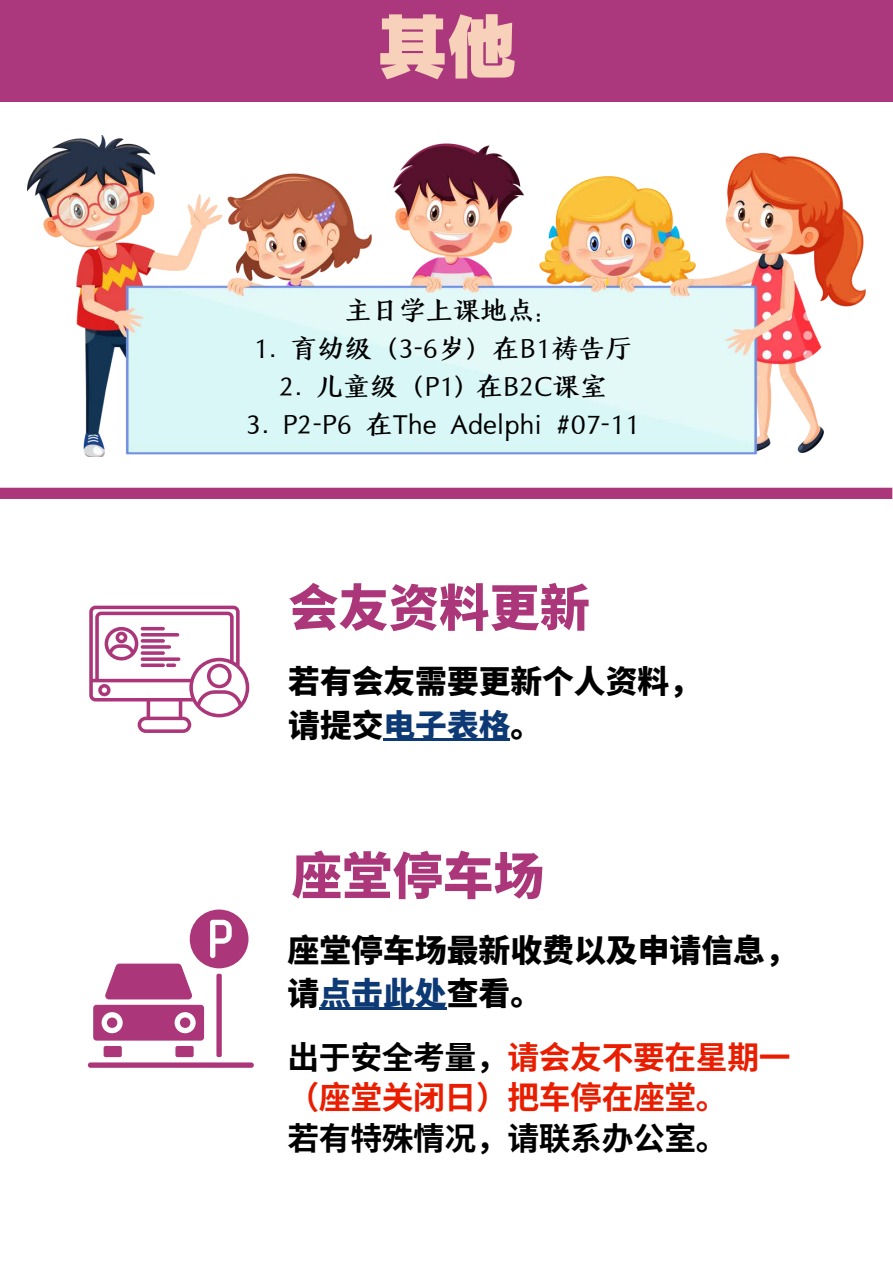
<style>
.page{position:relative;width:893px;height:1264px;background:#fff}
.page>*{position:absolute;margin:0;border:0;box-sizing:border-box;transform-origin:0 0}
.t1{font:70.5px "HY Qi Hei AZEJ";color:#f7d1ba}
.t2{font:800 50.4px "Source Han Sans SC";color:#ab3679}
.t3{font:800 50.25px "Source Han Sans SC";color:#ab3679}
.t4{font:700 31.8px "Source Han Sans SC";letter-spacing:-.015em;color:#e91d00}
.t5{font:800 31.8px "Source Han Sans SC";color:#000}
.t6{font:700 31.8px "Source Han Sans SC";letter-spacing:-.015em;color:#000}
.t7{font:800 31.65px "Source Han Sans SC";color:#000}
.t8{font:27.15px "HY Jin Kai J";color:#000}
.s1{color:#0d3974}
.s2{color:#000}
</style>
<div class="page">
<div style="left:0;top:0;width:892px;height:101px;background:#ab387c"></div>
<svg style="left:89px;top:605px;width:160px;height:128px"></svg>
<hr style="left:141px;top:627px;width:24px;height:3px;background:#ab3679;border-radius:2px">
<hr style="left:141px;top:633px;width:38px;height:3px;background:#ab3679;border-radius:2px">
<hr style="left:141px;top:639px;width:24px;height:3px;background:#ab3679;border-radius:2px">
<hr style="left:141px;top:645px;width:30px;height:3px;background:#ab3679;border-radius:2px">
<svg style="left:141px;top:651px;width:24px;height:4px"></svg>
<svg style="left:141px;top:657px;width:39px;height:4px"></svg>
<svg style="left:166px;top:663px;width:10px;height:4px"></svg>
<svg style="left:141px;top:663px;width:24px;height:4px"></svg>
<hr style="left:383px;top:738px;width:127px;height:3px;background:#0d3974">
<svg style="left:88px;top:909px;width:166px;height:158px"></svg>
<hr style="left:319px;top:1007px;width:127px;height:2px;background:#0d3974">
<div style="left:0;top:487px;width:892px;height:12px;background:#ab3679"></div>
<img style="left:27px;top:136px;width:838px;height:321px">
<p class="t1" style="left:377px;top:7px;width:142px">其他</p>
<p class="t8" style="left:344px;top:293px;width:199px">主日学上课地点:</p>
<p class="t8" style="left:254px;top:331px;width:380px">1. 育幼级（3-6岁）在B1祷告厅</p>
<p class="t8" style="left:279px;top:369px;width:329px">2. 儿童级（P1) 在B2C课室</p>
<p class="t8" style="left:246px;top:407px;width:395px">3. P2-P6 在The Adelphi #07-11</p>
<p class="t3" style="left:288px;top:568px;width:303px">会友资料更新</p>
<p class="t7" style="left:288px;top:656px;width:414px">若有会友需要更新个人资料，</p>
<p class="t7" style="left:288px;top:700px;width:255px">请提交<span class="s1">电子表格</span>。</p>
<p class="t2" style="left:291px;top:836px;width:254px">座堂停车场</p>
<p class="t5" style="left:287px;top:924px;width:511px">座堂停车场最新收费以及申请信息，</p>
<p class="t5" style="left:287px;top:968px;width:256px">请<span class="s1">点击此处</span>查看。</p>
<p class="t4" style="left:287px;top:1031px;width:502px"><span class="s2">出于安全考量，</span>请会友不要在星期一</p>
<p class="t4" style="left:287px;top:1072px;width:441px">（座堂关闭日）把车停在座堂。</p>
<p class="t6" style="left:287px;top:1112px;width:441px">若有特殊情况，请联系办公室。</p>
</div>
